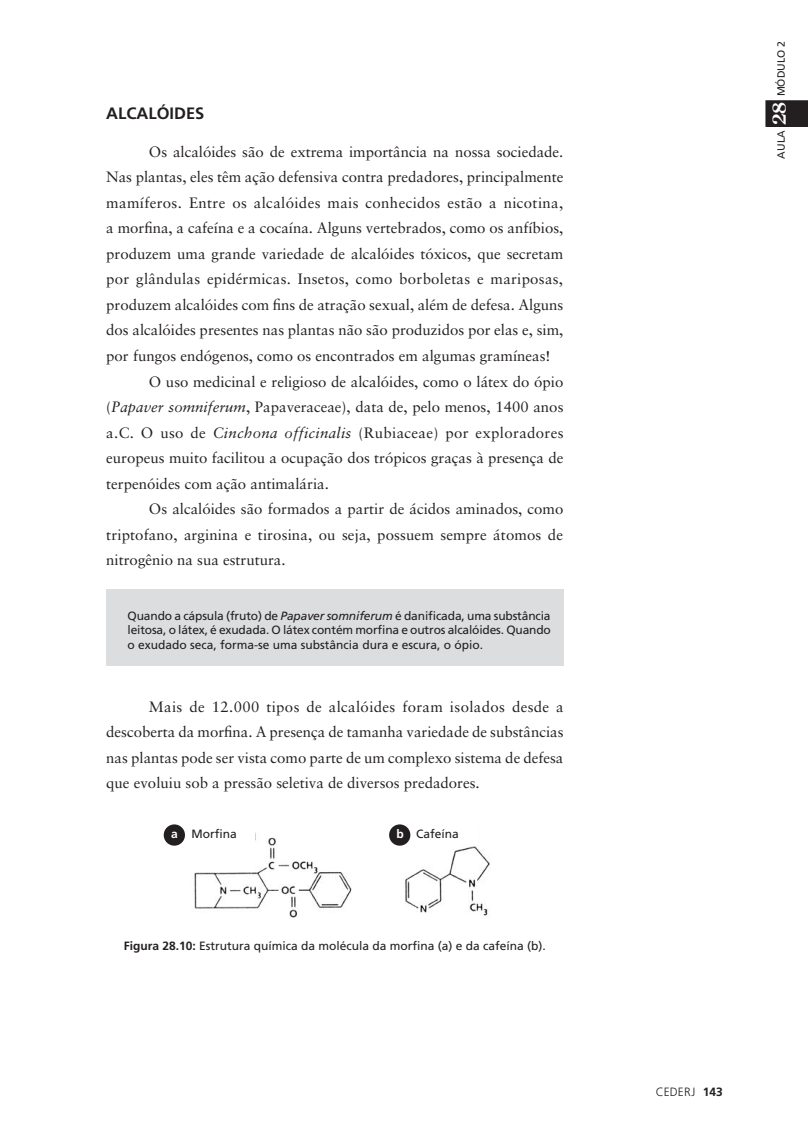
<style>
.page{position:relative;width:808px;height:1127px;background:#fff}
.page>*{position:absolute;margin:0;border:0;box-sizing:border-box;transform-origin:0 0}
.t1{font:700 18px "Century Old Style";color:#fff}
.t2{font:700 16.5px "Frutiger";color:#231f20}
.t3{font:15px/25.5px "Sabon";color:#231f20;text-align:justify}
.t4{font:15px "Sabon";letter-spacing:.025em;color:#231f20}
.t5{font:15px "Sabon";letter-spacing:.02em;color:#231f20}
.t6{font:12px/14.4px "Frutiger";color:#231f20;text-align:justify}
.t7{font:300 12px "Frutiger";color:#231f20}
.t8{font:10.5px "Frutiger";color:#231f20}
.s1{font-style:italic}
.s2{font-family:"Sabon Roman SC"}
.s3{font-weight:700;color:#fff}
.s4{font-weight:700}
</style>
<div class="page">
<div style="left:106px;top:589px;width:457px;height:77px;background:#dcdddf"></div>
<img style="left:181px;top:826px;width:309px;height:92px">
<div style="left:389px;top:824px;width:21px;height:22px;background:#231f20;border-radius:50%"></div>
<div style="left:164px;top:824px;width:21px;height:22px;background:#231f20;border-radius:50%"></div>
<div style="left:191px;top:824px;width:64px;height:20px;background:#fff"></div>
<div style="left:416px;top:824px;width:61px;height:19px;background:#fff"></div>
<svg style="left:765px;top:100px;width:43px;height:27px"></svg>
<p class="t2" style="left:106px;top:103px;width:100px">ALCALÓIDES</p>
<p class="t3" style="left:149px;top:139px;width:416px">Os alcalóides são de extrema importância na nossa sociedade.</p>
<p class="t3" style="left:106px;top:164px;width:459px">Nas plantas, eles têm ação defensiva contra predadores, principalmente</p>
<p class="t4" style="left:106px;top:194px;width:458px">mamíferos. Entre os alcalóides mais conhecidos estão a nicotina,</p>
<p class="t3" style="left:106px;top:215px;width:459px">a morfina, a cafeína e a cocaína. Alguns vertebrados, como os anfíbios,</p>
<p class="t3" style="left:106px;top:241px;width:459px">produzem uma grande variedade de alcalóides tóxicos, que secretam</p>
<p class="t5" style="left:106px;top:270px;width:458px">por glândulas epidérmicas. Insetos, como borboletas e mariposas,</p>
<p class="t3" style="left:106px;top:292px;width:459px">produzem alcalóides com fins de atração sexual, além de defesa. Alguns</p>
<p class="t3" style="left:106px;top:317px;width:459px">dos alcalóides presentes nas plantas não são produzidos por elas e, sim,</p>
<p class="t3" style="left:106px;top:343px;width:446px">por fungos endógenos, como os encontrados em algumas gramíneas!</p>
<p class="t3" style="left:149px;top:368px;width:416px">O uso medicinal e religioso de alcalóides, como o látex do ópio</p>
<p class="t3" style="left:106px;top:394px;width:459px">(<span class="s1">Papaver somniferum</span>, Papaveraceae), data de, pelo menos, 1400 anos</p>
<p class="t4" style="left:106px;top:423px;width:459px">a.C. O uso de <span class="s1">Cinchona officinalis</span> (Rubiaceae) por exploradores</p>
<p class="t3" style="left:106px;top:445px;width:459px">europeus muito facilitou a ocupação dos trópicos graças à presença de</p>
<p class="t3" style="left:106px;top:470px;width:224px">terpenóides com ação antimalária.</p>
<p class="t3" style="left:149px;top:496px;width:416px">Os alcalóides são formados a partir de ácidos aminados, como</p>
<p class="t3" style="left:106px;top:521px;width:458px">triptofano, arginina e tirosina, ou seja, possuem sempre átomos de</p>
<p class="t3" style="left:106px;top:547px;width:181px">nitrogênio na sua estrutura.</p>
<p class="t6" style="left:128px;top:608px;width:425px">Quando a cápsula (fruto) de <span class="s1">Papaver somniferum</span> é danificada, uma substância leitosa, o látex, é exudada. O látex contém morfina e outros alcalóides. Quando o exudado seca, forma-se uma substância dura e escura, o ópio.</p>
<p class="t3" style="left:106px;top:693px;width:459px;text-indent:43px"><span class="s2">M</span>ais de 12.000 tipos de alcalóides foram isolados desde a descoberta da morfina. A presença de tamanha variedade de substâncias nas plantas pode ser vista como parte de um complexo sistema de defesa que evoluiu sob a pressão seletiva de diversos predadores.</p>
<p class="t6" style="left:171px;top:827px;width:67px"><span class="s3">a</span> Morfina</p>
<p class="t6" style="left:396px;top:827px;width:64px"><span class="s3">b</span> Cafeína</p>
<p class="t6" style="left:124px;top:939px;width:424px"><span class="s4">Figura 28.10:</span> Estrutura química da molécula da morfina (a) e da cafeína (b).</p>
<p class="t8" style="left:775px;top:96px;width:57px;rotate:-90deg">MÓDULO 2</p>
<p class="t1" style="left:767px;top:125px;width:25px;rotate:-90deg">28</p>
<p class="t8" style="left:775px;top:158px;width:29px;rotate:-90deg">AULA</p>
<p class="t7" style="left:656px;top:1084px;width:69px">CEDERJ <span class="s4">143</span></p>
</div>
